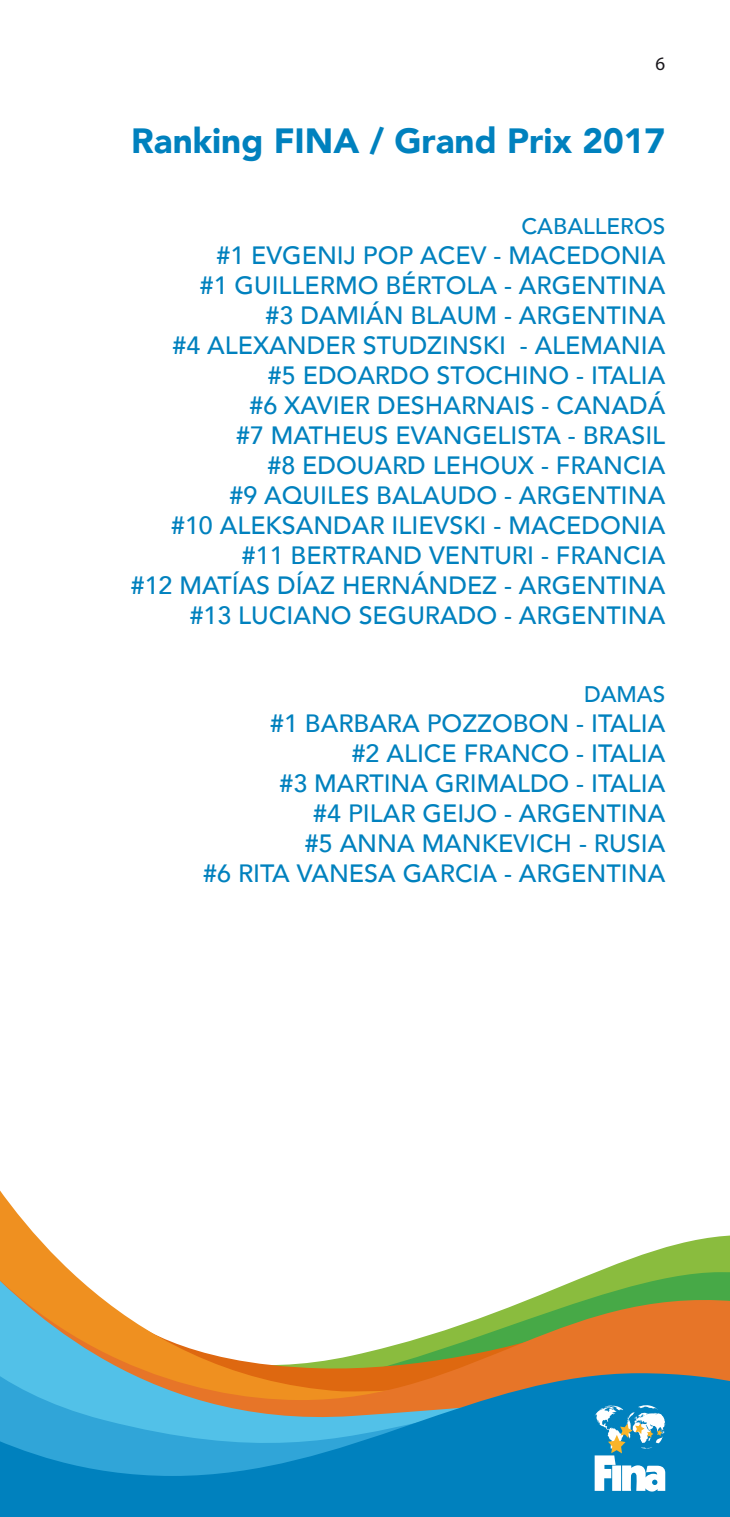
<style>
.page{position:relative;width:730px;height:1517px;background:#fff}
.page>*{position:absolute;margin:0;border:0;box-sizing:border-box;transform-origin:0 0}
.t1{font:900 35px "Avenir";color:#0081be}
.t2{font:500 25px/30px "Avenir";color:#0081be;text-align:right}
.t3{font:500 22.5px "Avenir";color:#0081be}
.t4{font:19px "Myriad Pro";color:#1a171c}
</style>
<div class="page">
<svg style="left:0;top:1212px;width:730px;height:51px"></svg>
<svg style="left:0;top:1263px;width:730px;height:42px"></svg>
<svg style="left:0;top:1305px;width:730px;height:68px"></svg>
<svg style="left:0;top:1373px;width:730px;height:144px;background:#318db1"></svg>
<svg style="left:595px;top:1404px;width:71px;height:87px"></svg>
<p class="t4" style="left:655px;top:52px;width:11px">6</p>
<h1 class="t1" style="left:131px;top:110px;width:536px">Ranking FINA / Grand Prix 2017</h1>
<p class="t3" style="left:521px;top:206px;width:145px">CABALLEROS</p>
<p class="t2" style="left:131px;top:239px;width:536px">#1 EVGENIJ POP ACEV - MACEDONIA<br>#1 GUILLERMO BÉRTOLA - ARGENTINA<br>#3 DAMIÁN BLAUM - ARGENTINA<br>#4 ALEXANDER STUDZINSKI - ALEMANIA<br>#5 EDOARDO STOCHINO - ITALIA<br>#6 XAVIER DESHARNAIS - CANADÁ<br>#7 MATHEUS EVANGELISTA - BRASIL<br>#8 EDOUARD LEHOUX - FRANCIA<br>#9 AQUILES BALAUDO - ARGENTINA<br>#10 ALEKSANDAR ILIEVSKI - MACEDONIA #11 BERTRAND VENTURI - FRANCIA<br>#12 MATÍAS DÍAZ HERNÁNDEZ - ARGENTINA #13 LUCIANO SEGURADO - ARGENTINA</p>
<p class="t3" style="left:584px;top:674px;width:83px">DAMAS</p>
<p class="t2" style="left:203px;top:707px;width:463px">#1 BARBARA POZZOBON - ITALIA<br>#2 ALICE FRANCO - ITALIA<br>#3 MARTINA GRIMALDO - ITALIA<br>#4 PILAR GEIJO - ARGENTINA<br>#5 ANNA MANKEVICH - RUSIA<br>#6 RITA VANESA GARCIA - ARGENTINA</p>
</div>
